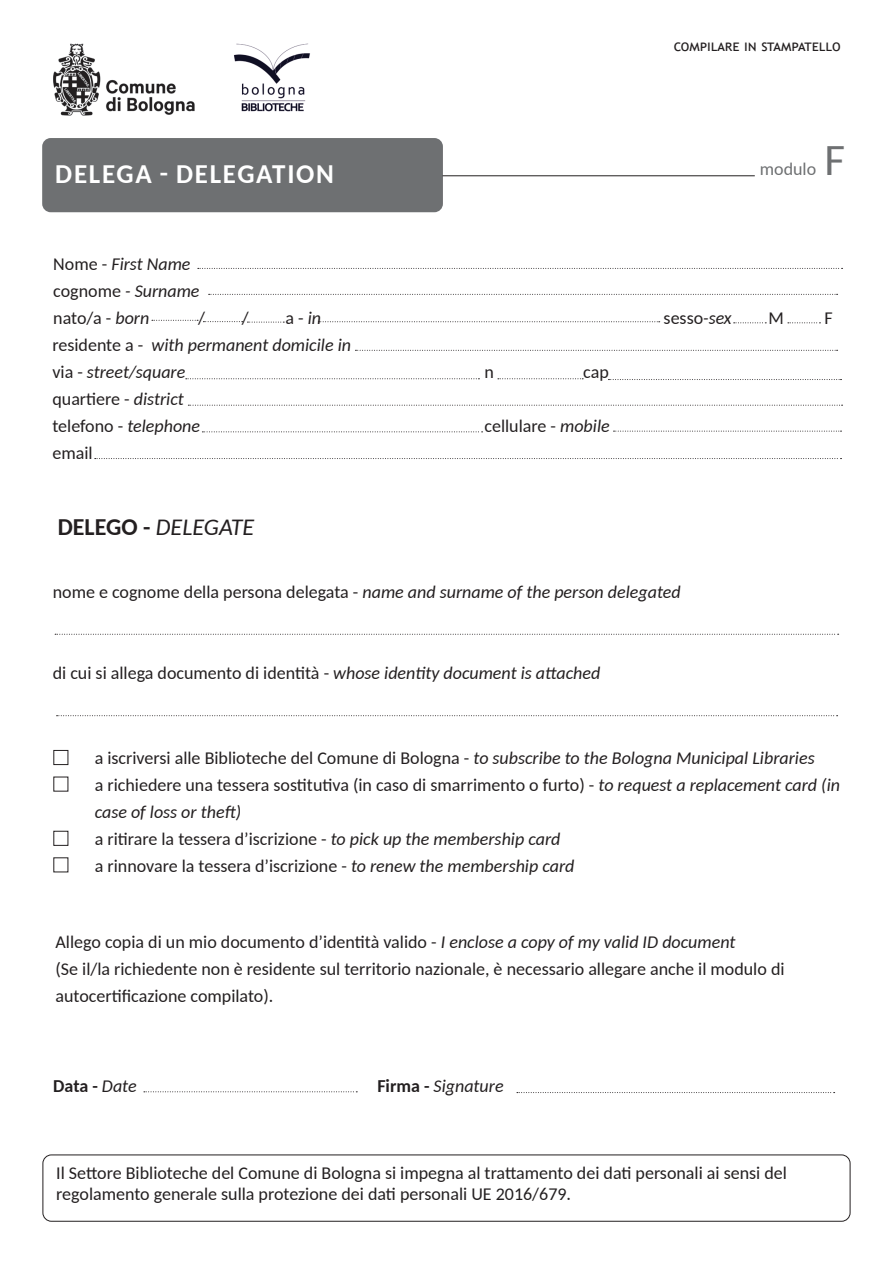
<style>
.page{position:relative;width:893px;height:1263px;background:#fff}
.page>*{position:absolute;margin:0;border:0;box-sizing:border-box;transform-origin:0 0}
.t1{font:45px "Carlito";color:#6e7072}
.t2{font:700 27px "Carlito";letter-spacing:.065em;color:#fff}
.t3{font:italic 24px "Carlito";color:#231f20}
.t4{font:18px/27px "Carlito";color:#231f20}
.t5{font:italic 18px "Carlito";color:#231f20}
.t6{font:700 18px "Carlito";color:#231f20}
.t7{font:18px "Carlito";color:#6e7072}
.t8{font:15px "Trebuchet MS";color:#231f20}
.s1{font-style:normal}
.s2{font-style:italic}
.s3{font-weight:700;font-style:normal}
.s4{font-weight:400;font-style:italic}
</style>
<div class="page">
<svg style="left:55px;top:634px;width:784px;height:1px"></svg>
<svg style="left:57px;top:715px;width:781px;height:1px"></svg>
<div style="left:53px;top:750px;width:15px;height:15px;border:1px solid #231f20"></div>
<div style="left:53px;top:831px;width:15px;height:15px;border:1px solid #231f20"></div>
<svg style="left:517px;top:1092px;width:318px;height:1px"></svg>
<svg style="left:144px;top:1091px;width:213px;height:1px"></svg>
<div style="left:43px;top:1154px;width:807px;height:67px;border:1px solid #231f20;border-radius:9px"></div>
<div style="left:42px;top:138px;width:401px;height:74px;background:#6e7072;border-radius:9px"></div>
<hr style="left:443px;top:176px;width:312px;height:1px;background:#231f20">
<img style="left:53px;top:43px;width:257px;height:73px">
<svg style="left:198px;top:268px;width:645px;height:1px"></svg>
<svg style="left:209px;top:294px;width:629px;height:1px"></svg>
<svg style="left:152px;top:320px;width:132px;height:3px"></svg>
<svg style="left:318px;top:321px;width:342px;height:1px"></svg>
<svg style="left:734px;top:322px;width:32px;height:1px"></svg>
<svg style="left:788px;top:322px;width:32px;height:1px"></svg>
<svg style="left:355px;top:350px;width:483px;height:1px"></svg>
<svg style="left:186px;top:378px;width:293px;height:1px"></svg>
<svg style="left:608px;top:379px;width:233px;height:1px"></svg>
<svg style="left:498px;top:378px;width:85px;height:1px"></svg>
<svg style="left:188px;top:405px;width:655px;height:1px"></svg>
<svg style="left:202px;top:431px;width:281px;height:1px"></svg>
<svg style="left:613px;top:431px;width:228px;height:1px"></svg>
<svg style="left:95px;top:458px;width:746px;height:1px"></svg>
<p class="t8" style="left:674px;top:36px;width:168px">compilare in stampatello</p>
<p class="t2" style="left:55px;top:155px;width:280px">DELEGA - DELEGATION</p>
<p class="t7" style="left:760px;top:156px;width:58px">modulo</p>
<p class="t1" style="left:824px;top:129px;width:22px">F</p>
<p class="t5" style="left:53px;top:251px;width:139px"><span class="s1">Nome -</span> First Name</p>
<p class="t5" style="left:53px;top:278px;width:148px"><span class="s1">cognome</span> - Surname</p>
<p class="t4" style="left:53px;top:303px;width:98px">nato/a - <span class="s2">born</span></p>
<p class="t4" style="left:198px;top:303px;width:8px">/</p>
<p class="t4" style="left:242px;top:303px;width:8px">/</p>
<p class="t4" style="left:285px;top:303px;width:37px">a - <span class="s2">in</span></p>
<p class="t4" style="left:664px;top:303px;width:70px">sesso<span class="s2">-sex</span></p>
<p class="t4" style="left:768px;top:303px;width:17px">M</p>
<p class="t4" style="left:824px;top:303px;width:10px">F</p>
<p class="t5" style="left:52px;top:333px;width:300px"><span class="s1">residente a -</span> with permanent domicile in</p>
<p class="t5" style="left:52px;top:360px;width:134px"><span class="s1">via -</span> street/square</p>
<p class="t4" style="left:484px;top:358px;width:11px">n</p>
<p class="t4" style="left:583px;top:358px;width:27px">cap</p>
<p class="t4" style="left:52px;top:385px;width:133px">quartiere - <span class="s2">district</span></p>
<p class="t4" style="left:52px;top:412px;width:149px">telefono - <span class="s2">telephone</span></p>
<p class="t4" style="left:484px;top:412px;width:127px">cellulare - <span class="s2">mobile</span></p>
<p class="t4" style="left:52px;top:439px;width:42px">email</p>
<p class="t3" style="left:58px;top:510px;width:198px"><span class="s3">DELEGO -</span> DELEGATE</p>
<p class="t5" style="left:53px;top:580px;width:629px"><span class="s1">nome e cognome della persona delegata -</span> name and surname of the person delegated</p>
<p class="t4" style="left:53px;top:659px;width:549px">di cui si allega documento di identità - <span class="s2">whose identity document is attached</span></p>
<p class="t4" style="left:95px;top:743px;width:721px">a iscriversi alle Biblioteche del Comune di Bologna - <span class="s2">to subscribe to the Bologna Municipal Libraries</span></p>
<p class="t4" style="left:95px;top:770px;width:747px">a richiedere una tessera sostitutiva (in caso di smarrimento o furto) - <span class="s2">to request a replacement card (in case of loss or theft)</span></p>
<p class="t4" style="left:95px;top:824px;width:467px">a ritirare la tessera d’iscrizione - <span class="s2">to pick up the membership card</span></p>
<p class="t4" style="left:95px;top:851px;width:481px">a rinnovare la tessera d’iscrizione - <span class="s2">to renew the membership card</span></p>
<p class="t4" style="left:55px;top:927px;width:682px">Allego copia di un mio documento d’identità valido - <span class="s2">I enclose a copy of my valid ID document</span></p>
<p class="t4" style="left:55px;top:954px;width:731px">(Se il/la richiedente non è residente sul territorio nazionale, è necessario allegare anche il modulo di autocertificazione compilato).</p>
<p class="t6" style="left:53px;top:1074px;width:85px">Data - <span class="s4">Date</span></p>
<p class="t5" style="left:377px;top:1074px;width:128px"><span class="s3">Firma -</span> Signature</p>
<p class="t4" style="left:56px;top:1161px;width:732px;line-height:21px">Il Settore Biblioteche del Comune di Bologna si impegna al trattamento dei dati personali ai sensi del regolamento generale sulla protezione dei dati personali UE 2016/679.</p>
</div>
